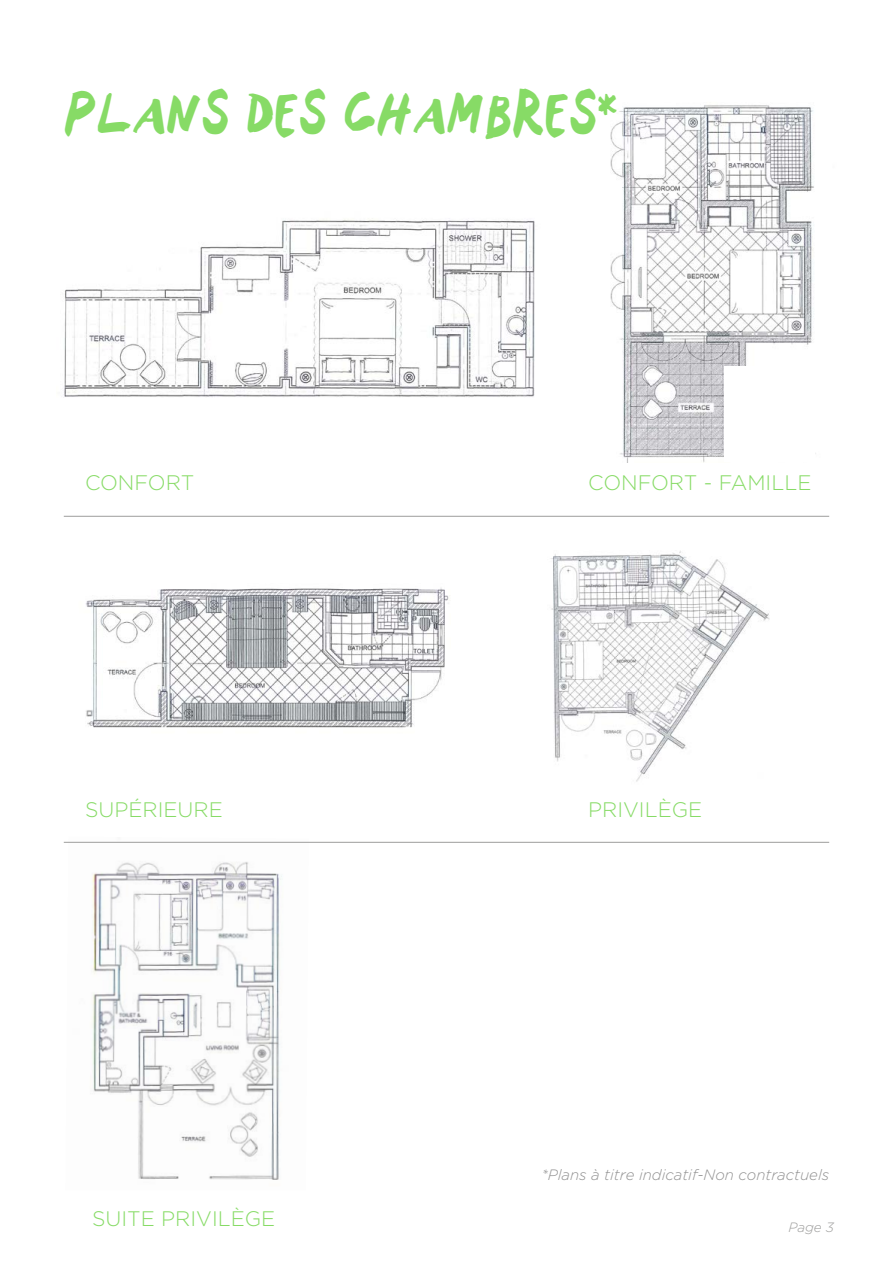
<style>
.page{position:relative;width:893px;height:1263px;background:#fff}
.page>*{position:absolute;margin:0;border:0;box-sizing:border-box;transform-origin:0 0}
.t1{font:42px "Mink";color:#87db66}
.t2{font:300 21px "Gotham";color:#87db66}
.t3{font:italic 300 15px "Gotham";color:#929292}
.t4{font:italic 300 13.5px "Gotham";color:#9d9d9c}
</style>
<div class="page">
<img style="left:65px;top:841px;width:244px;height:339px">
<img style="left:610px;top:105px;width:206px;height:358px">
<hr style="left:64px;top:516px;width:765px;height:1px;background:#9d9d9c">
<hr style="left:64px;top:842px;width:765px;height:1px;background:#9d9d9c">
<img style="left:551px;top:551px;width:219px;height:231px">
<img style="left:86px;top:588px;width:364px;height:140px">
<img style="left:64px;top:218px;width:471px;height:179px">
<div style="left:724px;top:366px;width:90px;height:95px;background:#fff"></div>
<h1 class="t1" style="left:64px;top:94px;width:556px">PLANS DES CHAMBRES*</h1>
<p class="t2" style="left:85px;top:469px;width:111px">CONFORT</p>
<p class="t2" style="left:85px;top:796px;width:139px">SUPÉRIEURE</p>
<p class="t2" style="left:92px;top:1205px;width:185px">SUITE PRIVILÈGE</p>
<p class="t2" style="left:588px;top:469px;width:225px">CONFORT - FAMILLE</p>
<p class="t2" style="left:588px;top:796px;width:116px">PRIVILÈGE</p>
<p class="t3" style="left:541px;top:1165px;width:289px">*Plans à titre indicatif-Non contractuels</p>
<p class="t4" style="left:789px;top:1219px;width:47px">Page 3</p>
</div>
